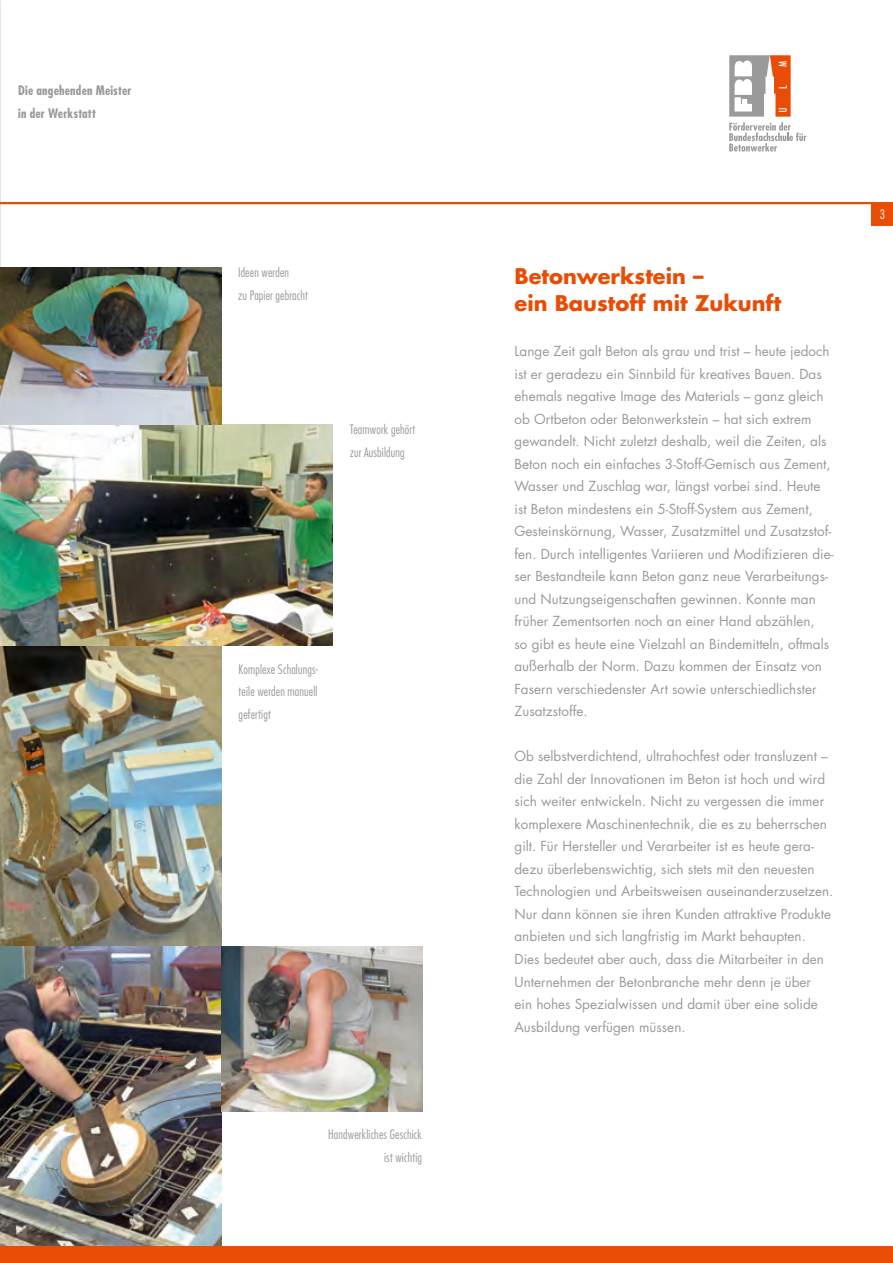
<style>
.page{position:relative;width:893px;height:1263px;background:#fff}
.page>*{position:absolute;margin:0;border:0;box-sizing:border-box;transform-origin:0 0}
.t1{font:700 21px/27px "Futura";color:#e94c05}
.t2{font:13.5px/22.5px "Futura";color:#9a9a9a}
.t3{font:300 condensed 12.75px/22.5px "Futura";letter-spacing:.01em;color:#9a9a9a}
.t4{font:700 condensed 12.75px/22.5px "Futura";letter-spacing:.015em;color:#9a9a9a}
.t5{font:300 condensed 12.75px "Futura";color:#fff}
</style>
<div class="page">
<svg style="left:729px;top:55px;width:77px;height:97px"></svg>
<img style="left:0;top:646px;width:221px;height:600px">
<hr style="left:0;top:202px;width:893px;height:2px;background:#e94c05">
<img style="left:0;top:424px;width:332px;height:222px">
<div style="left:872px;top:204px;width:21px;height:21px;background:#e94c05"></div>
<img style="left:0;top:268px;width:221px;height:156px">
<img style="left:221px;top:946px;width:201px;height:165px">
<div style="left:0;top:1246px;width:893px;height:17px;background:#e94c05"></div>
<p class="t4" style="left:18px;top:79px;width:115px">Die angehenden Meister in der Werkstatt</p>
<p class="t3" style="left:238px;top:261px;width:71px">Ideen werden<br>zu Papier gebracht</p>
<p class="t3" style="left:350px;top:418px;width:67px">Teamwork gehört zur Ausbildung</p>
<p class="t3" style="left:239px;top:658px;width:81px;text-align:justify">Komplexe Schalungs&shy;teile werden manuell gefertigt</p>
<p class="t3" style="left:328px;top:1123px;width:95px;text-align:right">Handwerkliches Geschick ist wichtig</p>
<h1 class="t1" style="left:514px;top:263px;width:268px">Betonwerkstein –<br>ein Baustoff mit Zukunft</h1>
<p class="t2" style="left:514px;top:340px;width:321px">Lange Zeit galt Beton als grau und trist – heute jedoch ist er geradezu ein Sinnbild für kreatives Bauen. Das ehemals negative Image des Materials – ganz gleich ob Ortbeton oder Betonwerkstein – hat sich extrem gewandelt. Nicht zuletzt deshalb, weil die Zeiten, als Beton noch ein einfaches 3-Stoff-Gemisch aus Zement, Wasser und Zuschlag war, längst vorbei sind. Heute ist Beton mindestens ein 5-Stoff-System aus Zement, Gesteinskörnung, Wasser, Zusatzmittel und Zusatzstof&shy;fen. Durch intelligentes Variieren und Modifizieren die&shy;ser Bestandteile kann Beton ganz neue Verarbeitungs&shy;und Nutzungseigenschaften gewinnen. Konnte man früher Zementsorten noch an einer Hand abzählen,<br>so gibt es heute eine Vielzahl an Bindemitteln, oftmals außerhalb der Norm. Dazu kommen der Einsatz von Fasern verschiedenster Art sowie unterschiedlichster Zusatzstoffe.</p>
<p class="t2" style="left:514px;top:745px;width:320px">Ob selbstverdichtend, ultrahochfest oder transluzent – die Zahl der Innovationen im Beton ist hoch und wird sich weiter entwickeln. Nicht zu vergessen die immer komplexere Maschinentechnik, die es zu beherrschen gilt. Für Hersteller und Verarbeiter ist es heute gera&shy;dezu überlebenswichtig, sich stets mit den neuesten Technologien und Arbeitsweisen auseinanderzusetzen.<br>Nur dann können sie ihren Kunden attraktive Produkte anbieten und sich langfristig im Markt behaupten.<br>Dies bedeutet aber auch, dass die Mitarbeiter in den Unternehmen der Betonbranche mehr denn je über<br>ein hohes Spezialwissen und damit über eine solide Ausbildung verfügen müssen.</p>
<p class="t5" style="left:880px;top:207px;width:7px">3</p>
</div>
